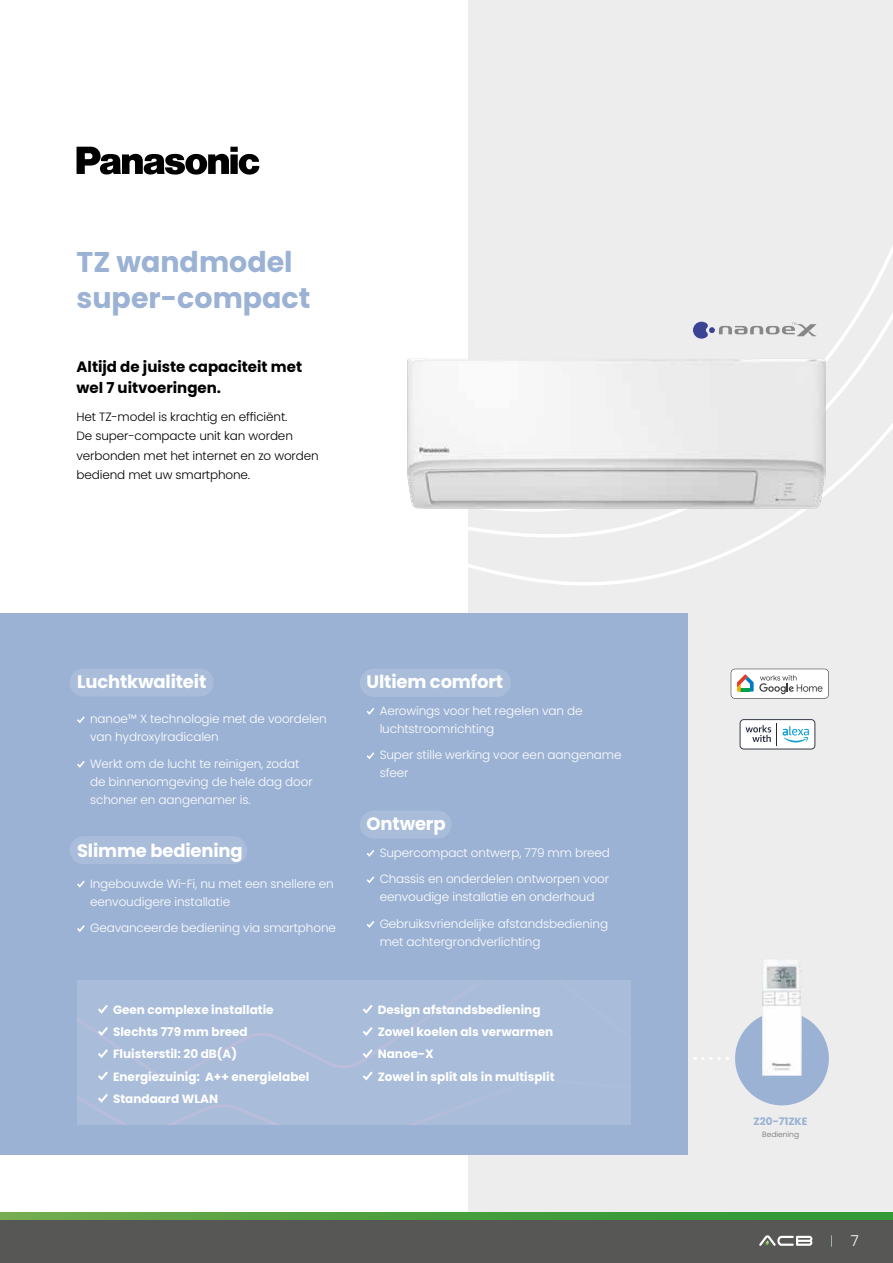
<style>
.page{position:relative;width:893px;height:1263px;background:#fff}
.page>*{position:absolute;margin:0;border:0;box-sizing:border-box;transform-origin:0 0}
.t1{font:700 28.5px/36px "Poppins";color:#9bb2d4}
.t2{font:700 18px "Poppins";letter-spacing:-.01em;color:#fff}
.t3{font:700 15px/21px "Poppins";color:#000}
.t4{font:300 15px "Poppins";color:#fff}
.t5{font:300 12px/18px "Poppins";letter-spacing:-.01em;color:#fff}
.t6{font:700 12px/22.2px "Poppins";color:#fff}
.t7{font:300 12px/19.5px "Poppins";letter-spacing:-.01em;color:#000}
.t8{font:700 10.5px "Poppins";color:#9bb2d4}
.t9{font:300 7.5px "Poppins";color:#706f6f}
</style>
<div class="page">
<div style="left:468px;top:0;width:425px;height:1263px;background:#ededed"></div>
<svg style="left:468px;top:245px;width:425px;height:340px"></svg>
<div style="left:0;top:614px;width:687px;height:541px;background:#9bb2d4"></div>
<svg style="left:77px;top:716px;width:8px;height:7px"></svg>
<svg style="left:77px;top:761px;width:8px;height:7px"></svg>
<svg style="left:77px;top:880px;width:8px;height:8px"></svg>
<svg style="left:77px;top:925px;width:8px;height:7px"></svg>
<svg style="left:367px;top:708px;width:7px;height:7px"></svg>
<svg style="left:367px;top:752px;width:7px;height:7px"></svg>
<svg style="left:367px;top:850px;width:7px;height:7px"></svg>
<svg style="left:367px;top:876px;width:7px;height:7px"></svg>
<svg style="left:367px;top:921px;width:7px;height:7px"></svg>
<img style="left:407px;top:357px;width:419px;height:153px">
<svg style="left:693px;top:322px;width:123px;height:17px"></svg>
<svg style="left:77px;top:147px;width:182px;height:28px"></svg>
<div style="left:70px;top:668px;width:144px;height:28px;background:#a9bdda;border-radius:14px"></div>
<div style="left:360px;top:669px;width:151px;height:28px;background:#a9bdda;border-radius:14px"></div>
<div style="left:70px;top:836px;width:177px;height:28px;background:#a9bdda;border-radius:14px"></div>
<div style="left:360px;top:810px;width:92px;height:28px;background:#a9bdda;border-radius:14px"></div>
<svg style="left:731px;top:669px;width:98px;height:30px"></svg>
<div style="left:731px;top:669px;width:97px;height:29px;background:#fff;border-radius:4px"></div>
<svg style="left:737px;top:674px;width:85px;height:20px"></svg>
<svg style="left:740px;top:719px;width:75px;height:30px;background:#d7dfe4"></svg>
<div style="left:735px;top:1011px;width:94px;height:94px;background:#9bb2d4;border-radius:50%"></div>
<svg style="left:703px;top:1057px;width:25px;height:3px"></svg>
<div style="left:77px;top:980px;width:554px;height:145px;background:#a9bdda"></div>
<img style="left:762px;top:960px;width:40px;height:116px">
<div style="left:0;top:1219px;width:893px;height:44px;background:#575756"></div>
<svg style="left:0;top:1212px;width:893px;height:7px;background:#4c9f3f"></svg>
<svg style="left:831px;top:1235px;width:1px;height:12px"></svg>
<svg style="left:759px;top:1235px;width:53px;height:11px"></svg>
<h1 class="t1" style="left:77px;top:244px;width:235px">TZ wandmodel super-compact</h1>
<p class="t3" style="left:77px;top:356px;width:227px">Altijd de juiste capaciteit met wel 7 uitvoeringen.</p>
<p class="t7" style="left:77px;top:407px;width:244px">Het TZ-model is krachtig en efficiënt.<br>De super-compacte unit kan worden verbonden met het internet en zo worden bediend met uw smartphone.</p>
<h2 class="t2" style="left:77px;top:672px;width:131px">Luchtkwaliteit</h2>
<p class="t5" style="left:90px;top:710px;width:238px">nanoe™ X technologie met de voordelen van hydroxylradicalen</p>
<p class="t5" style="left:90px;top:755px;width:224px">Werkt om de lucht te reinigen, zodat de binnenomgeving de hele dag door schoner en aangenamer is.</p>
<h2 class="t2" style="left:77px;top:840px;width:167px">Slimme bediening</h2>
<p class="t5" style="left:90px;top:874px;width:245px">Ingebouwde Wi-Fi, nu met een snellere en eenvoudigere installatie</p>
<p class="t5" style="left:90px;top:919px;width:247px">Geavanceerde bediening via smartphone</p>
<h2 class="t2" style="left:367px;top:672px;width:138px">Ultiem comfort</h2>
<p class="t5" style="left:380px;top:702px;width:204px">Aerowings voor het regelen van de luchtstroomrichting</p>
<p class="t5" style="left:380px;top:746px;width:243px">Super stille werking voor een aangename sfeer</p>
<h2 class="t2" style="left:367px;top:814px;width:81px">Ontwerp</h2>
<p class="t5" style="left:380px;top:844px;width:232px">Supercompact ontwerp, 779 mm breed</p>
<p class="t5" style="left:380px;top:870px;width:231px">Chassis en onderdelen ontworpen voor eenvoudige installatie en onderhoud</p>
<p class="t5" style="left:380px;top:915px;width:230px">Gebruiksvriendelijke afstandsbediening met achtergrondverlichting</p>
<p class="t6" style="left:113px;top:998px;width:198px">Geen complexe installatie<br>Slechts 779 mm breed<br>Fluisterstil: 20 dB(A)<br>Energiezuinig: A++ energielabel<br>Standaard WLAN</p>
<p class="t6" style="left:378px;top:998px;width:178px">Design afstandsbediening<br>Zowel koelen als verwarmen<br>Nanoe-X<br>Zowel in split als in multisplit</p>
<p class="t8" style="left:754px;top:1115px;width:56px">Z20-71ZKE</p>
<p class="t9" style="left:762px;top:1130px;width:38px">Bediening</p>
<p class="t4" style="left:851px;top:1232px;width:9px">7</p>
</div>
